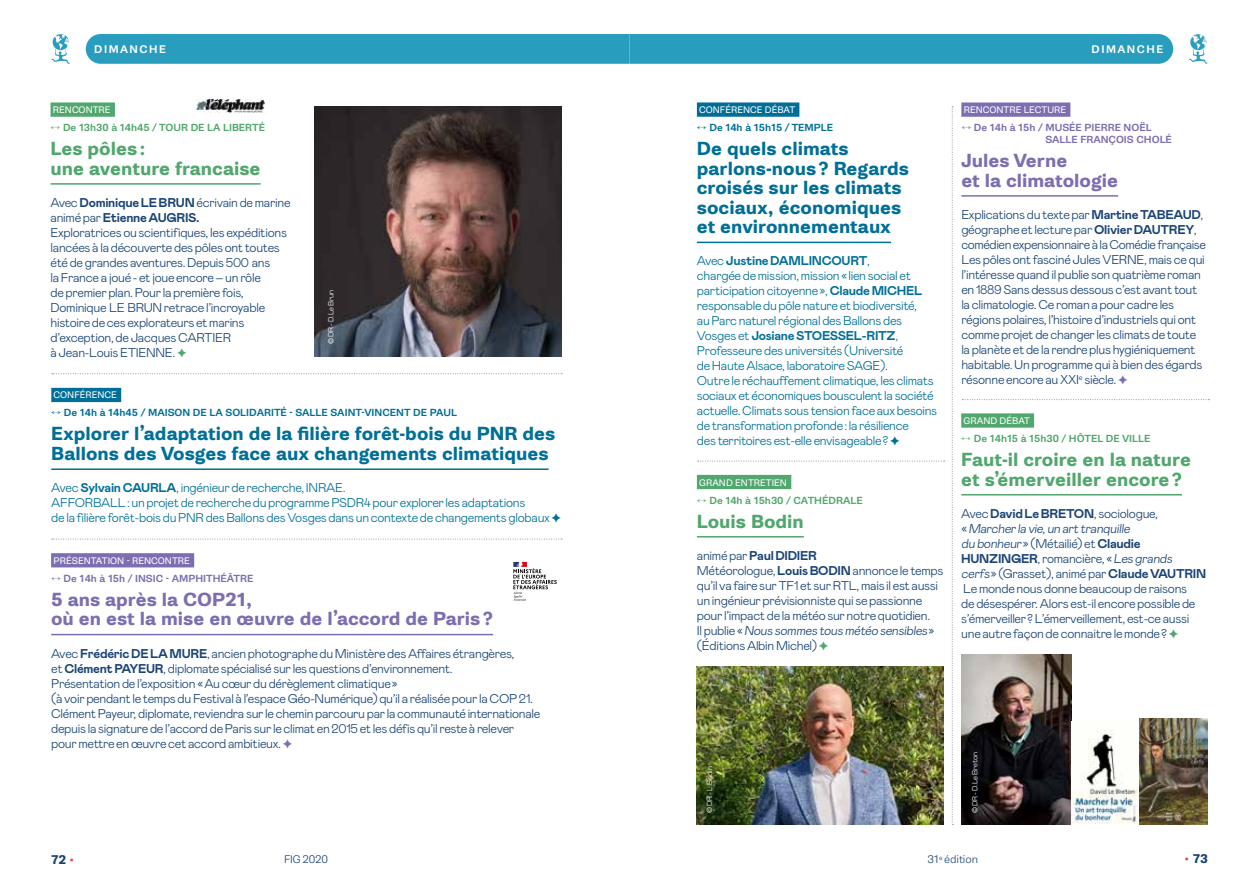
<style>
.page{position:relative;width:1259px;height:893px;background:#fff}
.page>*{position:absolute;margin:0;border:0;box-sizing:border-box;transform-origin:0 0}
.t1{font:700 18px/19.5px "Gira Sans";color:#006f97}
.t2{font:700 18px/19.5px "Gira Sans";color:#51a76d}
.t3{font:700 18px/19.5px "Gira Sans";color:#7c6eb0}
.t4{font:300 12.75px/15px "Mabry Pro";letter-spacing:-.025em;color:#194375}
.t5{font:300 12.75px/15px "Mabry Pro";letter-spacing:-.025em;color:#006f97}
.t6{font:700 12px "Gira Sans";color:#194375}
.t7{font:300 10.5px "Gira Sans";letter-spacing:-.015em;color:#194375}
.t8{font:500 10.5px "Gira Sans";letter-spacing:.14em;color:#fff}
.t9{font:500 9.75px "Gira Sans";color:#51a76d}
.t10{font:500 9.75px "Gira Sans";color:#006f97}
.t11{font:500 9.75px/12px "Gira Sans";color:#7c6eb0}
.t12{font:9px "Gira Sans";color:#fff}
.t13{font:300 7.5px "Mabry Pro";letter-spacing:-.015em;color:#fff}
.s1{font-weight:700}
.s2{color:#51a76d}
.s3{color:#7c6eb0}
.s4{font-weight:400;color:#e94550}
</style>
<div class="page">
<svg style="left:51px;top:34px;width:19px;height:30px"></svg>
<div style="left:86px;top:34px;width:1087px;height:30px;background:#299dbe"></div>
<svg style="left:1188px;top:34px;width:20px;height:30px"></svg>
<div style="left:51px;top:102px;width:64px;height:15px;background:#51a76d"></div>
<hr style="left:51px;top:183px;width:210px;height:2px;background:#51a76d">
<img style="left:315px;top:106px;width:247px;height:250px">
<svg style="left:52px;top:373px;width:510px;height:1px"></svg>
<svg style="left:52px;top:538px;width:510px;height:2px"></svg>
<div style="left:51px;top:388px;width:70px;height:14px;background:#006f97"></div>
<hr style="left:51px;top:468px;width:497px;height:2px;background:#006f97">
<div style="left:51px;top:553px;width:143px;height:14px;background:#7c6eb0"></div>
<hr style="left:51px;top:634px;width:442px;height:1px;background:#7c6eb0">
<div style="left:961px;top:102px;width:109px;height:15px;background:#7c6eb0"></div>
<hr style="left:961px;top:195px;width:157px;height:2px;background:#7c6eb0">
<div style="left:697px;top:102px;width:102px;height:15px;background:#006f97"></div>
<hr style="left:697px;top:242px;width:194px;height:1px;background:#006f97">
<svg style="left:697px;top:461px;width:247px;height:1px"></svg>
<svg style="left:962px;top:399px;width:247px;height:1px"></svg>
<svg style="left:951px;top:106px;width:2px;height:719px"></svg>
<div style="left:697px;top:475px;width:94px;height:14px;background:#51a76d"></div>
<hr style="left:697px;top:536px;width:107px;height:1px;background:#51a76d">
<div style="left:961px;top:413px;width:73px;height:15px;background:#51a76d"></div>
<hr style="left:961px;top:494px;width:221px;height:1px;background:#51a76d">
<img style="left:697px;top:666px;width:246px;height:159px">
<img style="left:961px;top:654px;width:110px;height:171px">
<img style="left:1071px;top:729px;width:68px;height:95px">
<img style="left:1139px;top:719px;width:69px;height:106px">
<img style="left:196px;top:100px;width:68px;height:13px">
<svg style="left:513px;top:562px;width:44px;height:39px"></svg>
<p class="t8" style="left:94px;top:42px;width:73px">DIMANCHE</p>
<p class="t8" style="left:1091px;top:42px;width:73px">DIMANCHE</p>
<p class="t12" style="left:53px;top:104px;width:59px">RENCONTRE</p>
<p class="t9" style="left:51px;top:121px;width:216px">↔ De 13h30 à 14h45 / TOUR DE LA LIBERTÉ</p>
<h1 class="t2" style="left:51px;top:139px;width:212px">Les pôles:<br>une aventure francaise</h1>
<p class="t4" style="left:51px;top:194px;width:241px">Avec <span class="s1">Dominique LE BRUN</span> écrivain de marine animé par <span class="s1">Etienne AUGRIS.<br></span>Exploratrices ou scientifiques, les expéditions lancées à la découverte des pôles ont toutes été de grandes aventures. Depuis 500 ans<br>la France a joué - et joue encore – un rôle<br>de premier plan. Pour la première fois, Dominique LE BRUN retrace l’incroyable histoire de ces explorateurs et marins d’exception, de Jacques CARTIER<br>à Jean-Louis ETIENNE. <span class="s2">✦</span></p>
<p class="t12" style="left:54px;top:389px;width:65px">CONFÉRENCE</p>
<p class="t10" style="left:51px;top:407px;width:407px">↔ De 14h à 14h45 / MAISON DE LA SOLIDARITÉ - SALLE SAINT-VINCENT DE PAUL</p>
<h1 class="t1" style="left:51px;top:424px;width:505px">Explorer l’adaptation de la filière forêt-bois du PNR des<br>Ballons des Vosges face aux changements climatiques</h1>
<p class="t5" style="left:51px;top:480px;width:511px">Avec <span class="s1">Sylvain CAURLA</span>, ingénieur de recherche, INRAE.<br>AFFORBALL: un projet de recherche du programme PSDR4 pour explorer les adaptations<br>de la filière forêt-bois du PNR des Ballons des Vosges dans un contexte de changements globaux ✦</p>
<p class="t12" style="left:53px;top:555px;width:138px">PRÉSENTATION - RENCONTRE</p>
<p class="t11" style="left:51px;top:572px;width:204px">↔ De 14h à 15h / INSIC - AMPHITHÉÂTRE</p>
<h1 class="t3" style="left:51px;top:590px;width:443px">5 ans après la COP21,<br>où en est la mise en œuvre de l’accord de Paris?</h1>
<p class="t4" style="left:51px;top:645px;width:491px">Avec <span class="s1">Frédéric DE LA MURE</span>, ancien photographe du Ministère des Affaires étrangères,<br>et <span class="s1">Clément PAYEUR</span>, diplomate spécialisé sur les questions d’environnement.<br>Présentation de l’exposition «Au cœur du dérèglement climatique»<br>(à voir pendant le temps du Festival à l’espace Géo-Numérique) qu’il a réalisée pour la COP 21.<br>Clément Payeur, diplomate, reviendra sur le chemin parcouru par la communauté internationale depuis la signature de l’accord de Paris sur le climat en 2015 et les défis qu’il reste à relever pour mettre en œuvre cet accord ambitieux. <span class="s3">✦</span></p>
<p class="t13" style="left:325px;top:344px;width:56px;rotate:-90deg">© DR - D.Le Brun</p>
<p class="t12" style="left:699px;top:104px;width:98px">CONFÉRENCE DÉBAT</p>
<p class="t10" style="left:697px;top:121px;width:138px">↔ De 14h à 15h15 / TEMPLE</p>
<h1 class="t1" style="left:697px;top:139px;width:214px">De quels climats parlons-nous? Regards croisés sur les climats sociaux, économiques et environnementaux</h1>
<p class="t5" style="left:697px;top:253px;width:242px">Avec <span class="s1">Justine DAMLINCOURT</span>,<br>chargée de mission, mission «lien social et participation citoyenne», <span class="s1">Claude MICHEL </span>responsable du pôle nature et biodiversité,<br>au Parc naturel régional des Ballons des Vosges et <span class="s1">Josiane STOESSEL-RITZ</span>, Professeure des universités (Université<br>de Haute Alsace, laboratoire SAGE).<br>Outre le réchauffement climatique, les climats sociaux et économiques bousculent la société actuelle. Climats sous tension face aux besoins de transformation profonde: la résilience<br>des territoires est-elle envisageable? ✦</p>
<p class="t12" style="left:699px;top:476px;width:89px">GRAND ENTRETIEN</p>
<p class="t9" style="left:697px;top:494px;width:167px">↔ De 14h à 15h30 / CATHÉDRALE</p>
<h1 class="t2" style="left:697px;top:511px;width:108px">Louis Bodin</h1>
<p class="t4" style="left:697px;top:547px;width:248px">animé par <span class="s1">Paul DIDIER<br></span>Météorologue, <span class="s1">Louis BODIN</span> annonce le temps qu’il va faire sur TF1 et sur RTL, mais il est aussi un ingénieur prévisionniste qui se passionne pour l’impact de la météo sur notre quotidien.<br>I l p u b l i e « Nous sommes tous météo sensibles» (Éditions Albin Michel) <span class="s2">✦</span></p>
<p class="t12" style="left:963px;top:104px;width:104px">RENCONTRE LECTURE</p>
<p class="t11" style="left:1045px;top:122px;width:128px;text-indent:-84px">↔ De 14h à 15h / MUSÉE PIERRE NOËL<br>SALLE FRANÇOIS CHOLÉ</p>
<h1 class="t3" style="left:961px;top:151px;width:158px">Jules Verne<br>et la climatologie</h1>
<p class="t4" style="left:961px;top:206px;width:246px">Explications du texte par <span class="s1">Martine TABEAUD</span>, géographe et lecture par <span class="s1">Olivier DAUTREY</span>, comédien expensionnaire à la Comédie française Les pôles ont fasciné Jules VERNE, mais ce qui l’intéresse quand il publie son quatrième roman en 1889 Sans dessus dessous c’est avant tout la climatologie. Ce roman a pour cadre les régions polaires, l’histoire d’industriels qui ont comme projet de changer les climats de toute la planète et de la rendre plus hygiéniquement habitable. Un programme qui à bien des égards résonne encore au XXI<sup>e</sup> siècle. <span class="s3">✦</span></p>
<p class="t12" style="left:963px;top:415px;width:68px">GRAND DÉBAT</p>
<p class="t9" style="left:961px;top:432px;width:191px">↔ De 14h15 à 15h30 / HÔTEL DE VILLE</p>
<h1 class="t2" style="left:961px;top:450px;width:231px">Faut-il croire en la nature et s’émerveiller encore?</h1>
<p class="t4" style="left:961px;top:505px;width:246px">Avec <span class="s1">David Le BRETON</span>, sociologue,<br>« Marcher la vie,un art tranquille<br>du bonheur» (Métailié) et <span class="s1">Claudie HUNZINGER</span>, romancière, «Les grands cerfs» (Grasset), animé par <span class="s1">Claude VAUTRIN </span>Le monde nous donne beaucoup de raisons<br>de désespérer. Alors est-il encore possible de s’émerveiller? L’émerveillement, est-ce aussi une autre façon de connaitre le monde? <span class="s2">✦</span></p>
<p class="t13" style="left:704px;top:813px;width:49px;rotate:-90deg">© DR - L.Bodin</p>
<p class="t13" style="left:969px;top:813px;width:63px;rotate:-90deg">© DR - D.Le Breton</p>
<p class="t6" style="left:51px;top:851px;width:25px">72 <span class="s4">•</span></p>
<p class="t7" style="left:284px;top:853px;width:45px">FIG 2020</p>
<p class="t7" style="left:927px;top:853px;width:52px">31<sup>e</sup> édition</p>
<p class="t6" style="left:1184px;top:851px;width:25px"><span class="s4">•</span> 73</p>
</div>
